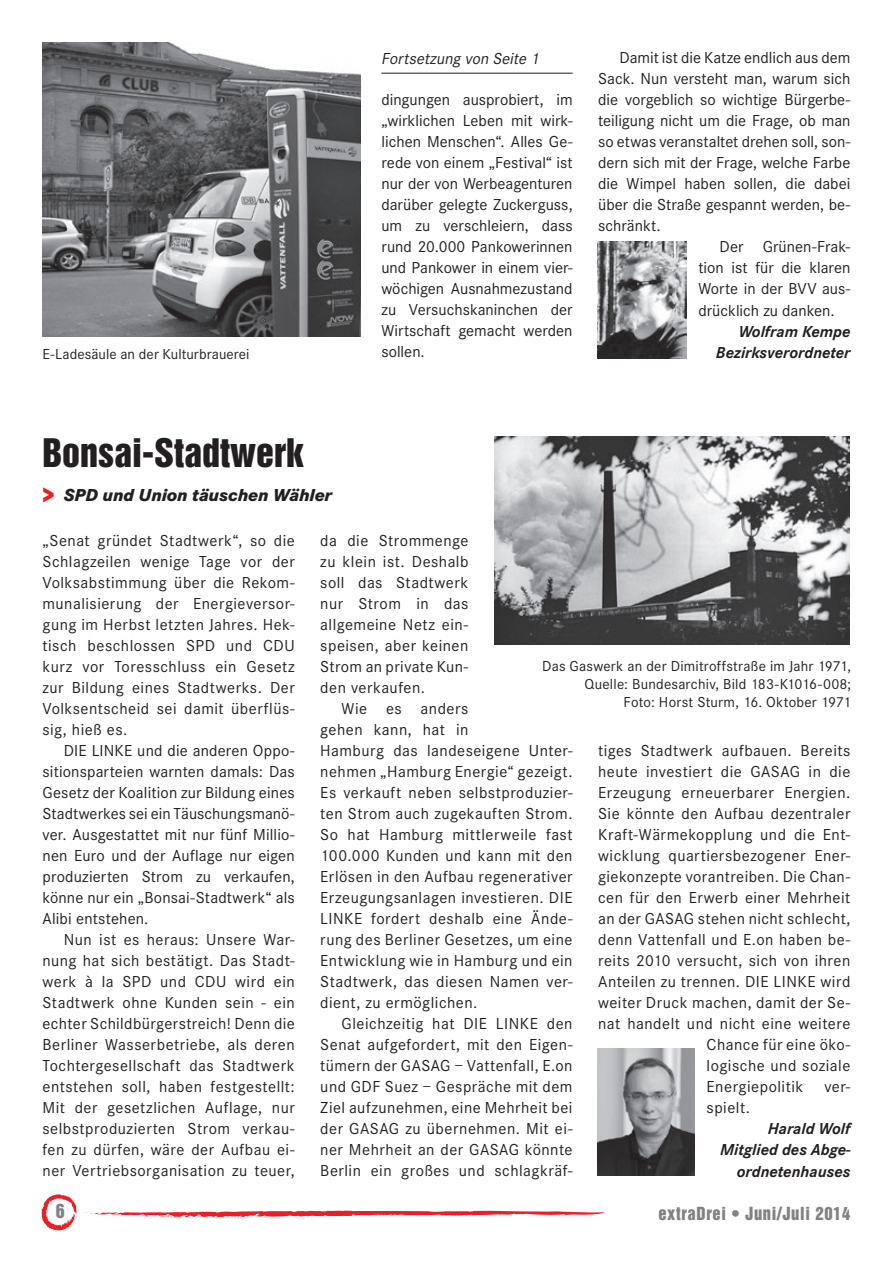
<style>
.page{position:relative;width:893px;height:1263px;background:#fff}
.page>*{position:absolute;margin:0;border:0;box-sizing:border-box;transform-origin:0 0}
.t1{font:36px "Helvetica Inserat LT Std";color:#231f20}
.t2{font:italic 800 18px "Corporate S";letter-spacing:-.005em;color:#231f20}
.t3{font:18px "Helvetica Inserat LT Std";color:#808285}
.t4{font:16.5px/21px "Corporate S";letter-spacing:.03em;color:#231f20;text-align:justify}
.t5{font:16.5px "Corporate S";color:#231f20}
.t6{font:italic 700 16.5px/21px "Corporate S";color:#231f20;text-align:right}
.t7{font:16.5px "Helvetica Inserat LT Std";letter-spacing:.04em;color:#808285}
.t8{font:italic 16.5px "Corporate S";color:#231f20}
.t9{font:15px/18px "Corporate S";letter-spacing:.01em;color:#231f20;text-align:right}
.s1{font-style:normal;font-size:24px;color:#ee1d23}
</style>
<div class="page">
<svg style="left:42px;top:1194px;width:35px;height:36px"></svg>
<svg style="left:85px;top:1210px;width:520px;height:8px"></svg>
<img style="left:494px;top:437px;width:356px;height:207px">
<img style="left:43px;top:43px;width:317px;height:293px">
<img style="left:597px;top:1048px;width:98px;height:128px">
<img style="left:597px;top:242px;width:90px;height:116px">
<hr style="left:381px;top:73px;width:192px;height:1px;background:#231f20">
<p class="t9" style="left:43px;top:345px;width:209px">E-Ladesäule an der Kulturbrauerei</p>
<p class="t8" style="left:381px;top:49px;width:163px">Fortsetzung von Seite 1</p>
<p class="t4" style="left:381px;top:90px;width:193px">dingungen ausprobiert, im „wirklichen Leben mit wirk&shy;lichen Menschen“. Alles Ge&shy;rede von einem „Festival“ ist nur der von Werbeagenturen darüber gelegte Zuckerguss, um zu verschleiern, dass rund 20.000 Pankowerinnen und Pankower in einem vier&shy;wöchigen Ausnahmezustand zu Versuchskaninchen der Wirtschaft gemacht werden sollen.</p>
<p class="t5" style="left:619px;top:49px;width:233px">Damit ist die Katze endlich aus dem</p>
<p class="t5" style="left:598px;top:70px;width:254px">Sack. Nun versteht man, warum sich</p>
<p class="t5" style="left:598px;top:91px;width:254px">die vorgeblich so wichtige Bürgerbe-</p>
<p class="t5" style="left:598px;top:112px;width:254px">teiligung nicht um die Frage, ob man</p>
<p class="t5" style="left:598px;top:133px;width:254px">so etwas veranstaltet drehen soll, son-</p>
<p class="t5" style="left:598px;top:154px;width:254px">dern sich mit der Frage, welche Farbe</p>
<p class="t5" style="left:598px;top:175px;width:254px">die Wimpel haben sollen, die dabei</p>
<p class="t5" style="left:598px;top:196px;width:254px">über die Straße gespannt werden, be-</p>
<p class="t5" style="left:598px;top:217px;width:64px">schränkt.</p>
<p class="t5" style="left:720px;top:238px;width:132px">Der Grünen-Frak-</p>
<p class="t5" style="left:698px;top:259px;width:154px">tion ist für die klaren</p>
<p class="t5" style="left:698px;top:280px;width:154px">Worte in der BVV aus-</p>
<p class="t5" style="left:698px;top:301px;width:138px">drücklich zu danken.</p>
<p class="t6" style="left:716px;top:320px;width:136px">Wolfram Kempe<br>Bezirksverordneter</p>
<h1 class="t1" style="left:43px;top:431px;width:263px">Bonsai-Stadtwerk</h1>
<p class="t2" style="left:43px;top:484px;width:291px"><span class="s1">&gt;</span> SPD und Union täuschen Wähler</p>
<p class="t4" style="left:43px;top:530px;width:254px">„Senat gründet Stadtwerk“, so die Schlagzeilen wenige Tage vor der Volksabstimmung über die Rekom&shy;munalisierung der Energieversor&shy;gung im Herbst letzten Jahres. Hek&shy;tisch beschlossen SPD und CDU kurz vor Toresschluss ein Gesetz zur Bildung eines Stadtwerks. Der Volksentscheid sei damit überflüs&shy;sig, hieß es.</p>
<p class="t4" style="left:43px;top:740px;width:254px;text-indent:21px">DIE LINKE und die anderen Oppo&shy;sitionsparteien warnten damals: Das Gesetz der Koalition zur Bildung eines Stadtwerkes sei ein Täuschungsmanö&shy;ver. Ausgestattet mit nur fünf Millio&shy;nen Euro und der Auflage nur eigen produzierten Strom zu verkaufen, könne nur ein „Bonsai-Stadtwerk“ als Alibi entstehen.</p>
<p class="t4" style="left:42px;top:929px;width:254px;text-indent:21px">Nun ist es heraus: Unsere War&shy;nung hat sich bestätigt. Das Stadt&shy;werk à la SPD und CDU wird ein Stadtwerk ohne Kunden sein - ein echter Schildbürgerstreich! Denn die Berliner Wasserbetriebe, als deren Tochtergesellschaft das Stadtwerk entstehen soll, haben festgestellt:<br>Mit der gesetzlichen Auflage, nur selbstproduzierten Strom verkau&shy;fen zu dürfen, wäre der Aufbau ei&shy;ner Vertriebsorganisation zu teuer,</p>
<p class="t4" style="left:320px;top:530px;width:150px">da die Strommenge zu klein ist. Deshalb soll das Stadtwerk nur Strom in das allgemeine Netz ein&shy;speisen, aber keinen Strom an private Kun&shy;den verkaufen.</p>
<p class="t4" style="left:320px;top:698px;width:254px;text-align:left;text-indent:21px">Wie es anders<br>gehen kann, hat in<br>Hamburg das landeseigene Unter&shy;nehmen „Hamburg Energie“ gezeigt.<br>Es verkauft neben selbstproduzier&shy;ten Strom auch zugekauften Strom.<br>So hat Hamburg mittlerweile fast<br>100.000 Kunden und kann mit den<br>Erlösen in den Aufbau regenerativer<br>Erzeugungsanlagen investieren. DIE<br>LINKE fordert deshalb eine Ände&shy;rung des Berliner Gesetzes, um eine<br>Entwicklung wie in Hamburg und ein<br>Stadtwerk, das diesen Namen ver&shy;dient, zu ermöglichen.</p>
<p class="t4" style="left:320px;top:1014px;width:254px;text-indent:21px">Gleichzeitig hat DIE LINKE den Senat aufgefordert, mit den Eigen&shy;tümern der GASAG – Vattenfall, E.on und GDF Suez – Gespräche mit dem Ziel aufzunehmen, eine Mehrheit bei der GASAG zu übernehmen. Mit ei&shy;ner Mehrheit an der GASAG könnte Berlin ein großes und schlagkräf-</p>
<p class="t9" style="left:542px;top:657px;width:311px">Das Gaswerk an der Dimitroffstraße im Jahr 1971,<br>Quelle: Bundesarchiv, Bild 183-K1016-008;<br>Foto: Horst Sturm, 16. Oktober 1971</p>
<p class="t4" style="left:598px;top:741px;width:254px">tiges Stadtwerk aufbauen. Bereits</p>
<p class="t4" style="left:598px;top:762px;width:254px">heute investiert die GASAG in die</p>
<p class="t4" style="left:598px;top:783px;width:254px">Erzeugung erneuerbarer Energien.</p>
<p class="t4" style="left:598px;top:804px;width:254px">Sie könnte den Aufbau dezentraler</p>
<p class="t4" style="left:598px;top:825px;width:254px">Kraft-Wärmekopplung und die Ent-</p>
<p class="t4" style="left:598px;top:846px;width:254px">wicklung quartiersbezogener Ener-</p>
<p class="t4" style="left:598px;top:867px;width:254px">giekonzepte vorantreiben. Die Chan-</p>
<p class="t4" style="left:598px;top:888px;width:254px">cen für den Erwerb einer Mehrheit</p>
<p class="t4" style="left:598px;top:909px;width:254px">an der GASAG stehen nicht schlecht,</p>
<p class="t4" style="left:598px;top:930px;width:254px">denn Vattenfall und E.on haben be-</p>
<p class="t4" style="left:598px;top:951px;width:254px">reits 2010 versucht, sich von ihren</p>
<p class="t4" style="left:598px;top:972px;width:254px">Anteilen zu trennen. DIE LINKE wird</p>
<p class="t4" style="left:598px;top:993px;width:254px">weiter Druck machen, damit der Se-</p>
<p class="t4" style="left:598px;top:1014px;width:254px">nat handelt und nicht eine weitere</p>
<p class="t4" style="left:707px;top:1035px;width:145px">Chance für eine öko-</p>
<p class="t4" style="left:707px;top:1056px;width:145px">logische und soziale</p>
<p class="t4" style="left:707px;top:1077px;width:98px">Energiepolitik</p>
<p class="t4" style="left:824px;top:1077px;width:28px">ver-</p>
<p class="t4" style="left:707px;top:1098px;width:45px">spielt.</p>
<p class="t6" style="left:720px;top:1118px;width:132px">Harald Wolf<br>Mitglied des Abge&shy;ordnetenhauses</p>
<p class="t3" style="left:56px;top:1200px;width:10px">6</p>
<p class="t7" style="left:659px;top:1203px;width:193px">extraDrei • Juni/Juli 2014</p>
</div>
